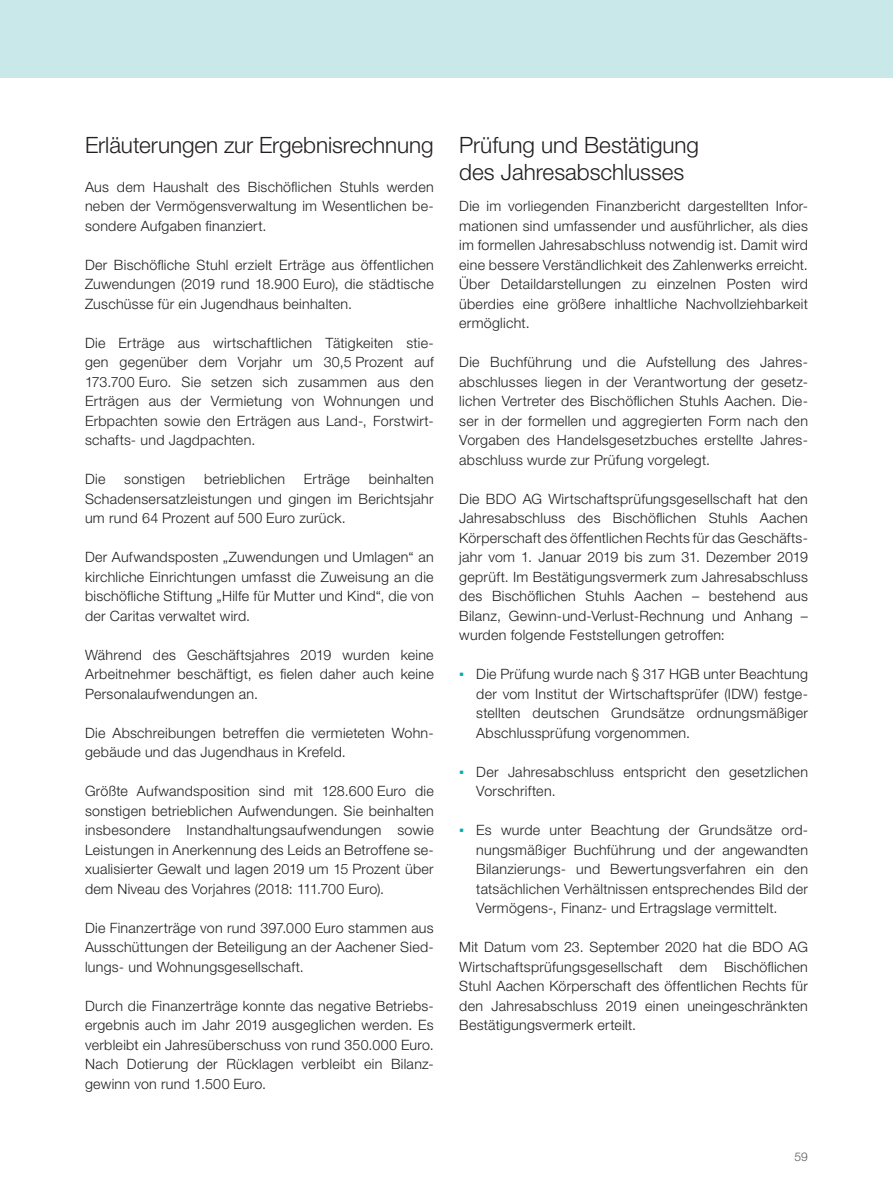
<style>
.page{position:relative;width:893px;height:1191px;background:#fff}
.page>*{position:absolute;margin:0;border:0;box-sizing:border-box;transform-origin:0 0}
.t1{font:300 22.5px/27px "Helvetica Neue LT Std";letter-spacing:-.005em;color:#231f20}
.t2{font:300 14.25px/19.5px "Helvetica Neue LT Std";letter-spacing:.02em;color:#231f20;text-align:justify}
.t3{font:300 12px "Helvetica Neue LT Std";color:#57585a}
.s1{font-family:"Arial";font-weight:400;color:#00aaad}
</style>
<div class="page">
<div style="left:0;top:0;width:893px;height:78px;background:#c8e8ea"></div>
<h1 class="t1" style="left:85px;top:131px;width:350px">Erläuterungen zur Ergebnisrechnung</h1>
<p class="t2" style="left:85px;top:177px;width:350px">Aus dem Haushalt des Bischöflichen Stuhls werden neben der Vermögensverwaltung im Wesentlichen be&shy;sondere Aufgaben finanziert.</p>
<p class="t2" style="left:85px;top:255px;width:350px">Der Bischöfliche Stuhl erzielt Erträge aus öffentlichen Zuwendungen (2019 rund 18.900 Euro), die städtische Zuschüsse für ein Jugendhaus beinhalten.</p>
<p class="t2" style="left:85px;top:333px;width:350px">Die Erträge aus wirtschaftlichen Tätigkeiten stie&shy;gen gegenüber dem Vorjahr um 30,5 Prozent auf 173.700 Euro. Sie setzen sich zusammen aus den Erträgen aus der Vermietung von Wohnungen und Erbpachten sowie den Erträgen aus Land-, Forstwirt&shy;schafts- und Jagdpachten.</p>
<p class="t2" style="left:85px;top:469px;width:22px">Die</p>
<p class="t2" style="left:124px;top:469px;width:63px">sonstigen</p>
<p class="t2" style="left:204px;top:469px;width:83px">betrieblichen</p>
<p class="t2" style="left:304px;top:469px;width:48px">Erträge</p>
<p class="t2" style="left:85px;top:469px;width:350px;text-indent:284px">beinhalten Schadensersatzleistungen und gingen im Berichtsjahr um rund 64 Prozent auf 500 Euro zurück.</p>
<p class="t2" style="left:85px;top:547px;width:350px">Der Aufwandsposten „Zuwendungen und Umlagen“ an kirchliche Einrichtungen umfasst die Zuweisung an die bischöfliche Stiftung „Hilfe für Mutter und Kind“, die von der Caritas verwaltet wird.</p>
<p class="t2" style="left:85px;top:644px;width:350px">Während des Geschäftsjahres 2019 wurden keine Arbeitnehmer beschäftigt, es fielen daher auch keine Personalaufwendungen an.</p>
<p class="t2" style="left:85px;top:722px;width:350px">Die Abschreibungen betreffen die vermieteten Wohn&shy;gebäude und das Jugendhaus in Krefeld.</p>
<p class="t2" style="left:85px;top:781px;width:350px">Größte Aufwandsposition sind mit 128.600 Euro die sonstigen betrieblichen Aufwendungen. Sie beinhalten insbesondere Instandhaltungsaufwendungen sowie Leistungen in Anerkennung des Leids an Betroffene se&shy;xualisierter Gewalt und lagen 2019 um 15 Prozent über dem Niveau des Vorjahres (2018: 111.700 Euro).</p>
<p class="t2" style="left:85px;top:917px;width:350px">Die Finanzerträge von rund 397.000 Euro stammen aus Ausschüttungen der Beteiligung an der Aachener Sied&shy;lungs- und Wohnungsgesellschaft.</p>
<p class="t2" style="left:85px;top:995px;width:350px;text-align:left">Durch die Finanzerträge konnte das negative Betriebs&shy;ergebnis auch im Jahr 2019 ausgeglichen werden. Es verbleibt ein Jahresüberschuss von rund 350.000 Euro.<br>Nach Dotierung der Rücklagen verbleibt ein Bilanz&shy;gewinn von rund 1.500 Euro.</p>
<h1 class="t1" style="left:459px;top:131px;width:241px">Prüfung und Bestätigung des Jahresabschlusses</h1>
<p class="t2" style="left:459px;top:196px;width:350px;text-align:left">Die im vorliegenden Finanzbericht dargestellten Infor&shy;mationen sind umfassender und ausführlicher, als dies im formellen Jahresabschluss notwendig ist. Damit wird eine bessere Verständlichkeit des Zahlenwerks erreicht.<br>Über Detaildarstellungen zu einzelnen Posten wird überdies eine größere inhaltliche Nachvollziehbarkeit ermöglicht.</p>
<p class="t2" style="left:459px;top:352px;width:350px">Die Buchführung und die Aufstellung des Jahres&shy;abschlusses liegen in der Verantwortung der gesetz&shy;lichen Vertreter des Bischöflichen Stuhls Aachen. Die&shy;ser in der formellen und aggregierten Form nach den Vorgaben des Handelsgesetzbuches erstellte Jahres&shy;abschluss wurde zur Prüfung vorgelegt.</p>
<p class="t2" style="left:459px;top:488px;width:350px">Die BDO AG Wirtschaftsprüfungsgesellschaft hat den Jahresabschluss des Bischöflichen Stuhls Aachen Körperschaft des öffentlichen Rechts für das Geschäfts&shy;jahr vom 1. Januar 2019 bis zum 31. Dezember 2019 geprüft. Im Bestätigungsvermerk zum Jahresabschluss des Bischöflichen Stuhls Aachen – bestehend aus Bilanz, Gewinn-und-Verlust-Rechnung und Anhang – wurden folgende Feststellungen getroffen:</p>
<p class="t2" style="left:476px;top:664px;width:333px;text-indent:-17px"><span class="s1">▪</span> Die Prüfung wurde nach § 317 HGB unter Beachtung der vom Institut der Wirtschaftsprüfer (IDW) festge&shy;stellten deutschen Grundsätze ordnungsmäßiger Abschlussprüfung vorgenommen.</p>
<p class="t2" style="left:476px;top:761px;width:333px;text-indent:-17px"><span class="s1">▪</span> Der Jahresabschluss entspricht den gesetzlichen<br>Vorschriften.</p>
<p class="t2" style="left:476px;top:820px;width:333px;text-indent:-17px"><span class="s1">▪</span> Es wurde unter Beachtung der Grundsätze ord&shy;nungsmäßiger Buchführung und der angewandten Bilanzierungs- und Bewertungsverfahren ein den tatsächlichen Verhältnissen entsprechendes Bild der Vermögens-, Finanz- und Ertragslage vermittelt.</p>
<p class="t2" style="left:459px;top:937px;width:350px">Mit Datum vom 23. September 2020 hat die BDO AG Wirtschaftsprüfungsgesellschaft dem Bischöflichen Stuhl Aachen Körperschaft des öffentlichen Rechts für den Jahresabschluss 2019 einen uneingeschränkten Bestätigungsvermerk erteilt.</p>
<p class="t3" style="left:795px;top:1149px;width:15px">59</p>
</div>
